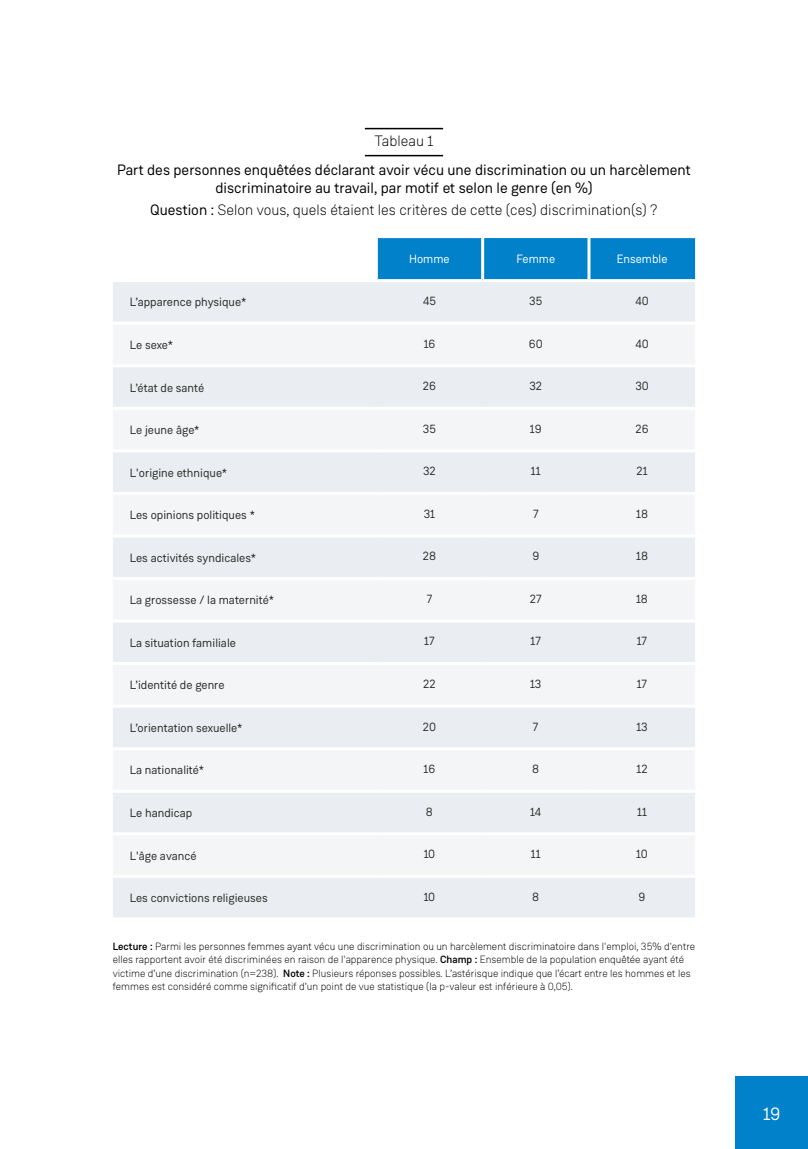
<style>
.page{position:relative;width:808px;height:1149px;background:#fff}
.page>*{position:absolute;margin:0;border:0;box-sizing:border-box;transform-origin:0 0}
.t1{font:18px "Weissenhof Grotesk";color:#fff}
.t2{font:15px/18px "Weissenhof Grotesk";color:#000;text-align:center}
.t3{font:300 15px "Weissenhof Grotesk";color:#000}
.t4{font:12px "Weissenhof Grotesk";color:#282827}
.t5{font:12px "Weissenhof Grotesk";color:#fff}
.t6{font:300 10.5px/13.5px "Weissenhof Grotesk";color:#000}
.s1{font-weight:400}
.s2{font-weight:500}
</style>
<div class="page">
<div style="left:736px;top:1076px;width:72px;height:72px;background:#0081c9"></div>
<div style="left:378px;top:239px;width:316px;height:40px;background:#0081c9"></div>
<div style="left:483px;top:238px;width:106px;height:42px;background:#0081c9"></div>
<div style="left:114px;top:282px;width:580px;height:635px;background:#eaedf1"></div>
<svg style="left:114px;top:324px;width:580px;height:550px;fill:#f3f5f7"></svg>
<hr style="left:113px;top:364px;width:263px;height:3px;background:#fff">
<hr style="left:376px;top:364px;width:107px;height:3px;background:#fff">
<hr style="left:113px;top:449px;width:263px;height:3px;background:#fff">
<hr style="left:376px;top:449px;width:107px;height:3px;background:#fff">
<hr style="left:113px;top:534px;width:263px;height:3px;background:#fff">
<hr style="left:376px;top:534px;width:107px;height:3px;background:#fff">
<hr style="left:113px;top:619px;width:263px;height:3px;background:#fff">
<hr style="left:376px;top:619px;width:107px;height:3px;background:#fff">
<hr style="left:113px;top:704px;width:263px;height:3px;background:#fff">
<hr style="left:376px;top:704px;width:107px;height:3px;background:#fff">
<hr style="left:113px;top:789px;width:263px;height:3px;background:#fff">
<hr style="left:376px;top:789px;width:107px;height:3px;background:#fff">
<hr style="left:113px;top:874px;width:263px;height:3px;background:#fff">
<hr style="left:376px;top:874px;width:107px;height:3px;background:#fff">
<hr style="left:113px;top:321px;width:263px;height:3px;background:#fff">
<hr style="left:113px;top:406px;width:263px;height:3px;background:#fff">
<hr style="left:113px;top:491px;width:263px;height:3px;background:#fff">
<hr style="left:113px;top:577px;width:263px;height:3px;background:#fff">
<hr style="left:113px;top:662px;width:263px;height:3px;background:#fff">
<hr style="left:113px;top:747px;width:263px;height:3px;background:#fff">
<hr style="left:113px;top:832px;width:263px;height:3px;background:#fff">
<hr style="left:376px;top:321px;width:107px;height:3px;background:#fff">
<hr style="left:376px;top:406px;width:107px;height:3px;background:#fff">
<hr style="left:376px;top:491px;width:107px;height:3px;background:#fff">
<hr style="left:376px;top:577px;width:107px;height:3px;background:#fff">
<hr style="left:376px;top:662px;width:107px;height:3px;background:#fff">
<hr style="left:376px;top:747px;width:107px;height:3px;background:#fff">
<hr style="left:376px;top:832px;width:107px;height:3px;background:#fff">
<hr style="left:483px;top:321px;width:106px;height:3px;background:#fff">
<hr style="left:589px;top:321px;width:106px;height:3px;background:#fff">
<hr style="left:483px;top:406px;width:106px;height:3px;background:#fff">
<hr style="left:589px;top:406px;width:106px;height:3px;background:#fff">
<hr style="left:483px;top:491px;width:106px;height:3px;background:#fff">
<hr style="left:589px;top:491px;width:106px;height:3px;background:#fff">
<hr style="left:483px;top:577px;width:106px;height:3px;background:#fff">
<hr style="left:589px;top:577px;width:106px;height:3px;background:#fff">
<hr style="left:483px;top:662px;width:106px;height:3px;background:#fff">
<hr style="left:589px;top:662px;width:106px;height:3px;background:#fff">
<hr style="left:483px;top:747px;width:106px;height:3px;background:#fff">
<hr style="left:589px;top:747px;width:106px;height:3px;background:#fff">
<hr style="left:483px;top:832px;width:106px;height:3px;background:#fff">
<hr style="left:589px;top:832px;width:106px;height:3px;background:#fff">
<hr style="left:483px;top:364px;width:106px;height:3px;background:#fff">
<hr style="left:589px;top:364px;width:106px;height:3px;background:#fff">
<hr style="left:483px;top:449px;width:106px;height:3px;background:#fff">
<hr style="left:589px;top:449px;width:106px;height:3px;background:#fff">
<hr style="left:483px;top:534px;width:106px;height:3px;background:#fff">
<hr style="left:589px;top:534px;width:106px;height:3px;background:#fff">
<hr style="left:483px;top:619px;width:106px;height:3px;background:#fff">
<hr style="left:589px;top:619px;width:106px;height:3px;background:#fff">
<hr style="left:483px;top:704px;width:106px;height:3px;background:#fff">
<hr style="left:589px;top:704px;width:106px;height:3px;background:#fff">
<hr style="left:483px;top:789px;width:106px;height:3px;background:#fff">
<hr style="left:589px;top:789px;width:106px;height:3px;background:#fff">
<hr style="left:483px;top:874px;width:106px;height:3px;background:#fff">
<hr style="left:589px;top:874px;width:106px;height:3px;background:#fff">
<hr style="left:481px;top:238px;width:3px;height:41px;background:#fff">
<hr style="left:587px;top:238px;width:3px;height:41px;background:#fff">
<hr style="left:483px;top:279px;width:106px;height:3px;background:#fff">
<hr style="left:365px;top:128px;width:78px;height:1px;background:#000">
<hr style="left:365px;top:155px;width:78px;height:1px;background:#000">
<h2 class="t3" style="left:374px;top:132px;width:60px">Tableau 1</h2>
<h2 class="t2" style="left:117px;top:161px;width:575px">Part des personnes enquêtées déclarant avoir vécu une discrimination ou un harcèlement discriminatoire au travail, par motif et selon le genre (en %)</h2>
<h2 class="t3" style="left:150px;top:201px;width:509px"><span class="s1">Question :</span> Selon vous, quels étaient les critères de cette (ces) discrimination(s) ?</h2>
<p class="t5" style="left:409px;top:251px;width:42px">Homme</p>
<p class="t5" style="left:516px;top:251px;width:40px">Femme</p>
<p class="t5" style="left:617px;top:251px;width:52px">Ensemble</p>
<p class="t4" style="left:130px;top:295px;width:118px">L’apparence physique*</p>
<p class="t4" style="left:423px;top:293px;width:14px">45</p>
<p class="t4" style="left:529px;top:293px;width:15px">35</p>
<p class="t4" style="left:635px;top:293px;width:15px">40</p>
<p class="t4" style="left:130px;top:337px;width:45px">Le sexe*</p>
<p class="t4" style="left:424px;top:336px;width:13px">16</p>
<p class="t4" style="left:529px;top:336px;width:15px">60</p>
<p class="t4" style="left:635px;top:336px;width:15px">40</p>
<p class="t4" style="left:130px;top:380px;width:76px">L’état de santé</p>
<p class="t4" style="left:423px;top:378px;width:15px">26</p>
<p class="t4" style="left:529px;top:378px;width:14px">32</p>
<p class="t4" style="left:635px;top:378px;width:15px">30</p>
<p class="t4" style="left:130px;top:422px;width:71px">Le jeune âge*</p>
<p class="t4" style="left:423px;top:421px;width:15px">35</p>
<p class="t4" style="left:530px;top:421px;width:13px">19</p>
<p class="t4" style="left:636px;top:421px;width:15px">26</p>
<p class="t4" style="left:130px;top:465px;width:99px">L'origine ethnique*</p>
<p class="t4" style="left:423px;top:463px;width:14px">32</p>
<p class="t4" style="left:531px;top:463px;width:11px">11</p>
<p class="t4" style="left:636px;top:463px;width:13px">21</p>
<p class="t4" style="left:130px;top:507px;width:127px">Les opinions politiques *</p>
<p class="t4" style="left:424px;top:506px;width:13px">31</p>
<p class="t4" style="left:533px;top:506px;width:7px">7</p>
<p class="t4" style="left:636px;top:506px;width:13px">18</p>
<p class="t4" style="left:130px;top:550px;width:128px">Les activités syndicales*</p>
<p class="t4" style="left:423px;top:548px;width:15px">28</p>
<p class="t4" style="left:532px;top:548px;width:8px">9</p>
<p class="t4" style="left:636px;top:548px;width:13px">18</p>
<p class="t4" style="left:130px;top:592px;width:146px">La grossesse / la maternité*</p>
<p class="t4" style="left:427px;top:591px;width:7px">7</p>
<p class="t4" style="left:530px;top:591px;width:13px">27</p>
<p class="t4" style="left:636px;top:591px;width:13px">18</p>
<p class="t4" style="left:130px;top:635px;width:108px">La situation familiale</p>
<p class="t4" style="left:424px;top:633px;width:12px">17</p>
<p class="t4" style="left:531px;top:633px;width:12px">17</p>
<p class="t4" style="left:637px;top:633px;width:12px">17</p>
<p class="t4" style="left:130px;top:677px;width:96px">L’identité de genre</p>
<p class="t4" style="left:423px;top:676px;width:14px">22</p>
<p class="t4" style="left:530px;top:676px;width:13px">13</p>
<p class="t4" style="left:637px;top:676px;width:12px">17</p>
<p class="t4" style="left:130px;top:720px;width:114px">L’orientation sexuelle*</p>
<p class="t4" style="left:423px;top:719px;width:15px">20</p>
<p class="t4" style="left:533px;top:719px;width:7px">7</p>
<p class="t4" style="left:636px;top:719px;width:13px">13</p>
<p class="t4" style="left:130px;top:762px;width:76px">La nationalité*</p>
<p class="t4" style="left:424px;top:761px;width:13px">16</p>
<p class="t4" style="left:532px;top:761px;width:9px">8</p>
<p class="t4" style="left:636px;top:761px;width:13px">12</p>
<p class="t4" style="left:130px;top:805px;width:64px">Le handicap</p>
<p class="t4" style="left:426px;top:804px;width:9px">8</p>
<p class="t4" style="left:530px;top:804px;width:13px">14</p>
<p class="t4" style="left:637px;top:804px;width:11px">11</p>
<p class="t4" style="left:130px;top:847px;width:68px">L'âge avancé</p>
<p class="t4" style="left:424px;top:846px;width:13px">10</p>
<p class="t4" style="left:531px;top:846px;width:11px">11</p>
<p class="t4" style="left:636px;top:846px;width:13px">10</p>
<p class="t4" style="left:130px;top:890px;width:140px">Les convictions religieuses</p>
<p class="t4" style="left:424px;top:889px;width:13px">10</p>
<p class="t4" style="left:532px;top:889px;width:9px">8</p>
<p class="t4" style="left:639px;top:889px;width:8px">9</p>
<p class="t6" style="left:113px;top:938px;width:584px"><span class="s2">Lecture :</span> Parmi les personnes femmes ayant vécu une discrimination ou un harcèlement discriminatoire dans l'emploi, 35% d'entre elles rapportent avoir été discriminées en raison de l'apparence physique. <span class="s2">Champ :</span> Ensemble de la population enquêtée ayant été victime d’une discrimination (n=238). <span class="s2">Note :</span> Plusieurs réponses possibles. L’astérisque indique que l’écart entre les hommes et les femmes est considéré comme significatif d’un point de vue statistique (la p-valeur est inférieure à 0,05).</p>
<h1 class="t1" style="left:763px;top:1102px;width:19px">19</h1>
</div>
